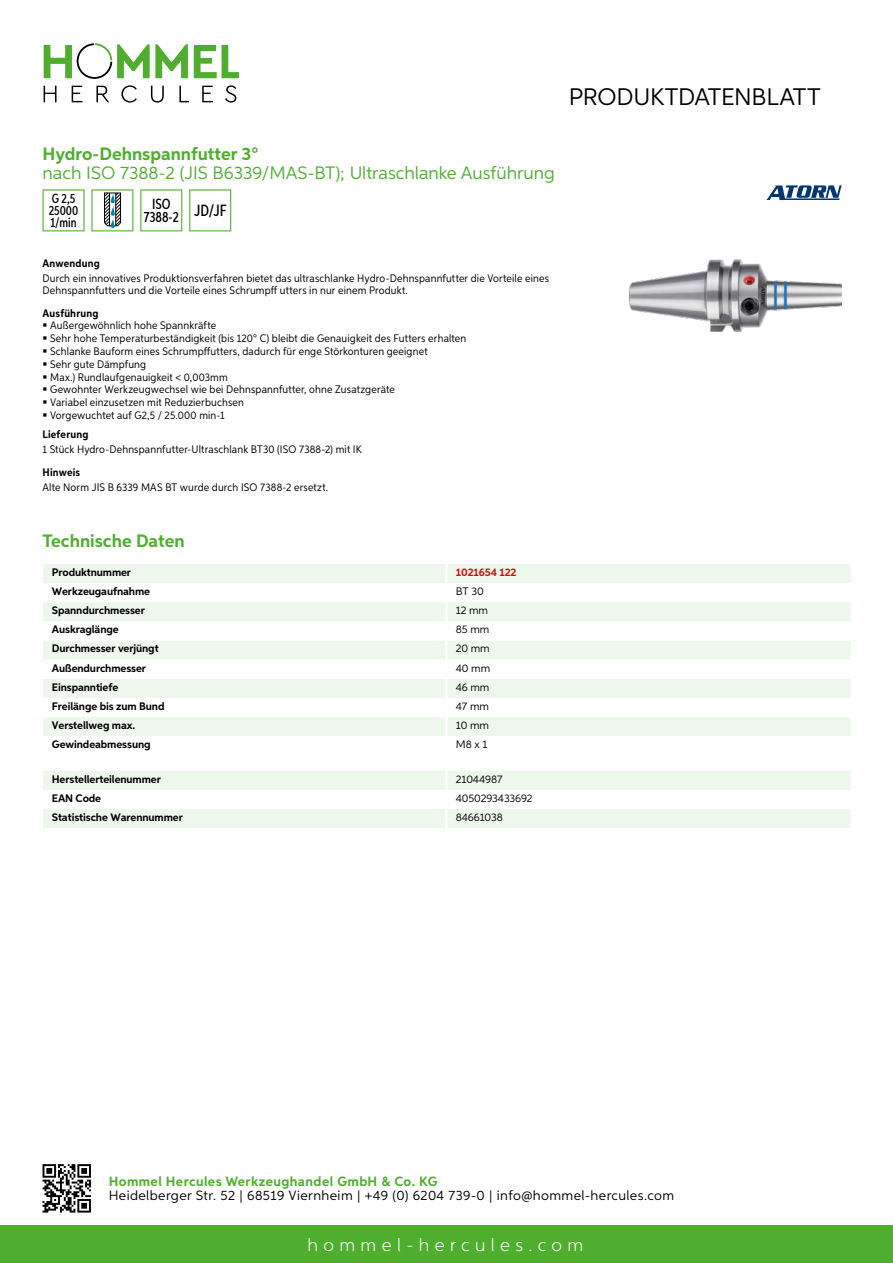
<style>
.page{position:relative;width:893px;height:1263px;background:#fff}
.page>*{position:absolute;margin:0;border:0;box-sizing:border-box;transform-origin:0 0}
.t1{font:24px "Aspira";letter-spacing:-.01em;color:#000}
.t2{font:18px "Aspira";color:#50ae2f}
.t3{font:700 18px "Aspira";color:#50ae2f}
.t4{font:300 18px "Aspira";letter-spacing:.3em;color:#fff}
.t5{font:500 14.85px/13.4px "Aspira XX Nar";color:#000}
.t6{font:13.5px "Aspira";letter-spacing:.03em;color:#000}
.t7{font:700 13.5px "Aspira";letter-spacing:.03em;color:#50ae2f}
.t8{font:500 13.35px/11.9px "Aspira XX Nar";color:#000}
.t9{font:10.95px/12.8px "Aspira Nar";letter-spacing:.015em;color:#000}
.t10{font:700 10.95px "Aspira";letter-spacing:-.01em;color:#000}
.t11{font:10.95px "Aspira";letter-spacing:-.01em;color:#000}
.t12{font:700 10.95px "Aspira Nar";letter-spacing:.02em;color:#000}
.t13{font:700 10.95px "Aspira";letter-spacing:-.01em;color:#cd1013}
</style>
<div class="page">
<div style="left:0;top:1226px;width:893px;height:37px;background:#50ae2f"></div>
<svg style="left:43px;top:1164px;width:48px;height:48px"></svg>
<svg style="left:194px;top:45px;width:45px;height:33px"></svg>
<svg style="left:44px;top:43px;width:144px;height:36px"></svg>
<svg style="left:44px;top:86px;width:13px;height:16px"></svg>
<svg style="left:72px;top:86px;width:10px;height:16px"></svg>
<svg style="left:96px;top:86px;width:13px;height:16px"></svg>
<svg style="left:121px;top:85px;width:16px;height:18px"></svg>
<svg style="left:151px;top:86px;width:13px;height:17px"></svg>
<svg style="left:179px;top:86px;width:10px;height:16px"></svg>
<svg style="left:202px;top:86px;width:11px;height:16px"></svg>
<svg style="left:225px;top:85px;width:11px;height:18px"></svg>
<div style="left:43px;top:564px;width:807px;height:19px;background:#eef7eb"></div>
<svg style="left:43px;top:603px;width:807px;height:133px;fill:#eef7eb"></svg>
<hr style="left:445px;top:564px;width:3px;height:19px;background:#fff">
<hr style="left:445px;top:602px;width:3px;height:19px;background:#fff">
<hr style="left:445px;top:621px;width:3px;height:19px;background:#fff">
<hr style="left:445px;top:640px;width:3px;height:20px;background:#fff">
<hr style="left:445px;top:660px;width:3px;height:19px;background:#fff">
<hr style="left:445px;top:679px;width:3px;height:19px;background:#fff">
<hr style="left:445px;top:698px;width:3px;height:19px;background:#fff">
<hr style="left:445px;top:717px;width:3px;height:19px;background:#fff">
<svg style="left:43px;top:771px;width:807px;height:57px"></svg>
<hr style="left:445px;top:809px;width:3px;height:19px;background:#fff">
<svg style="left:43px;top:189px;width:42px;height:42px"></svg>
<svg style="left:91px;top:189px;width:42px;height:42px"></svg>
<svg style="left:140px;top:189px;width:42px;height:42px"></svg>
<svg style="left:189px;top:189px;width:42px;height:42px"></svg>
<img style="left:629px;top:259px;width:213px;height:73px">
<svg style="left:766px;top:185px;width:76px;height:15px"></svg>
<h2 class="t3" style="left:43px;top:142px;width:217px">Hydro-Dehnspannfutter 3°</h2>
<h2 class="t2" style="left:43px;top:162px;width:514px">nach ISO 7388-2 (JIS B6339/MAS-BT); U ltraschlanke Ausführung</h2>
<p class="t8" style="left:49px;top:193px;width:31px">G 2,5<br>25000<br>1/min</p>
<h3 class="t5" style="left:144px;top:197px;width:85px;text-indent:8px">ISO<br>7388-2 <sup>JD/JF</sup></h3>
<p class="t12" style="left:43px;top:257px;width:59px">Anwendung</p>
<p class="t9" style="left:43px;top:273px;width:508px;line-height:12px">Durch ein innovatives Produktionsverfahren bietet das ultraschlanke Hydro-Dehnspannfutter die Vorteile eines<br>Dehnspannfutters und die Vorteile eines Schrumpff utters in nur einem Produkt.</p>
<p class="t12" style="left:43px;top:306px;width:58px">Ausführung</p>
<p class="t9" style="left:50px;top:319px;width:418px">Außergewöhnlich hohe Spannkräfte<br>Sehr hohe Temperaturbeständigkeit (bis 120° C) bleibt die Genauigkeit des Futters erhalten Schlanke Bauform eines Schrumpffutters, dadurch für enge Störkonturen geeignet<br>Sehr gute Dämpfung<br>Max.) Rundlaufgenauigkeit &lt; 0,003mm<br>Gewohnter Werkzeugwechsel wie bei Dehnspannfutter, ohne Zusatzgeräte<br>Variabel einzusetzen mit Reduzierbuchsen<br>Vorgewuchtet auf G2,5 / 25.000 min-1</p>
<p class="t12" style="left:43px;top:427px;width:47px">Lieferung</p>
<p class="t9" style="left:43px;top:443px;width:321px">1 Stück Hydro-Dehnspannfutter-Ultraschlank BT30 (ISO 7388-2) mit IK</p>
<p class="t12" style="left:43px;top:466px;width:39px">Hinweis</p>
<p class="t9" style="left:43px;top:481px;width:287px">Alte Norm JIS B 6339 MAS BT wurde durch ISO 7388-2 ersetzt.</p>
<h2 class="t3" style="left:43px;top:530px;width:144px">Technische Daten</h2>
<p class="t10" style="left:52px;top:565px;width:81px">Produktnummer</p>
<p class="t13" style="left:456px;top:565px;width:62px">1021654 122</p>
<p class="t10" style="left:52px;top:585px;width:100px">Werkzeugaufnahme</p>
<p class="t11" style="left:456px;top:585px;width:29px">BT 30</p>
<p class="t10" style="left:52px;top:604px;width:95px">Spanndurchmesser</p>
<p class="t11" style="left:456px;top:604px;width:34px">12 mm</p>
<p class="t10" style="left:52px;top:623px;width:68px">Auskraglänge</p>
<p class="t11" style="left:456px;top:623px;width:35px">85 mm</p>
<p class="t10" style="left:52px;top:642px;width:108px">Durchmesser verjüngt</p>
<p class="t11" style="left:456px;top:642px;width:35px">20 mm</p>
<p class="t10" style="left:52px;top:661px;width:96px">Außendurchmesser</p>
<p class="t11" style="left:456px;top:661px;width:36px">40 mm</p>
<p class="t10" style="left:52px;top:680px;width:68px">Einspanntiefe</p>
<p class="t11" style="left:456px;top:680px;width:35px">46 mm</p>
<p class="t10" style="left:52px;top:699px;width:114px">Freilänge bis zum Bund</p>
<p class="t11" style="left:456px;top:699px;width:35px">47 mm</p>
<p class="t10" style="left:52px;top:718px;width:85px">Verstellweg max.</p>
<p class="t11" style="left:456px;top:719px;width:35px">10 mm</p>
<p class="t10" style="left:52px;top:738px;width:100px">Gewindeabmessung</p>
<p class="t11" style="left:456px;top:738px;width:33px">M8 x 1</p>
<p class="t10" style="left:52px;top:772px;width:111px">Herstellerteilenummer</p>
<p class="t11" style="left:456px;top:772px;width:48px">21044987</p>
<p class="t10" style="left:52px;top:791px;width:51px">EAN Code</p>
<p class="t11" style="left:456px;top:791px;width:78px">4050293433692</p>
<p class="t10" style="left:52px;top:810px;width:132px">Statistische Warennummer</p>
<p class="t11" style="left:456px;top:810px;width:49px">84661038</p>
<h1 class="t1" style="left:569px;top:82px;width:253px">Produktdatenblatt</h1>
<p class="t7" style="left:109px;top:1172px;width:330px">Hommel Hercules Werkzeughandel GmbH &amp; Co. KG</p>
<p class="t6" style="left:109px;top:1187px;width:567px">Heidelberger Str. 52 | 68519 Viernheim | +49 (0) 6204 739-0 | info@hommel-hercules.com</p>
<h2 class="t4" style="left:307px;top:1234px;width:277px">hommel-hercules.com</h2>
</div>
